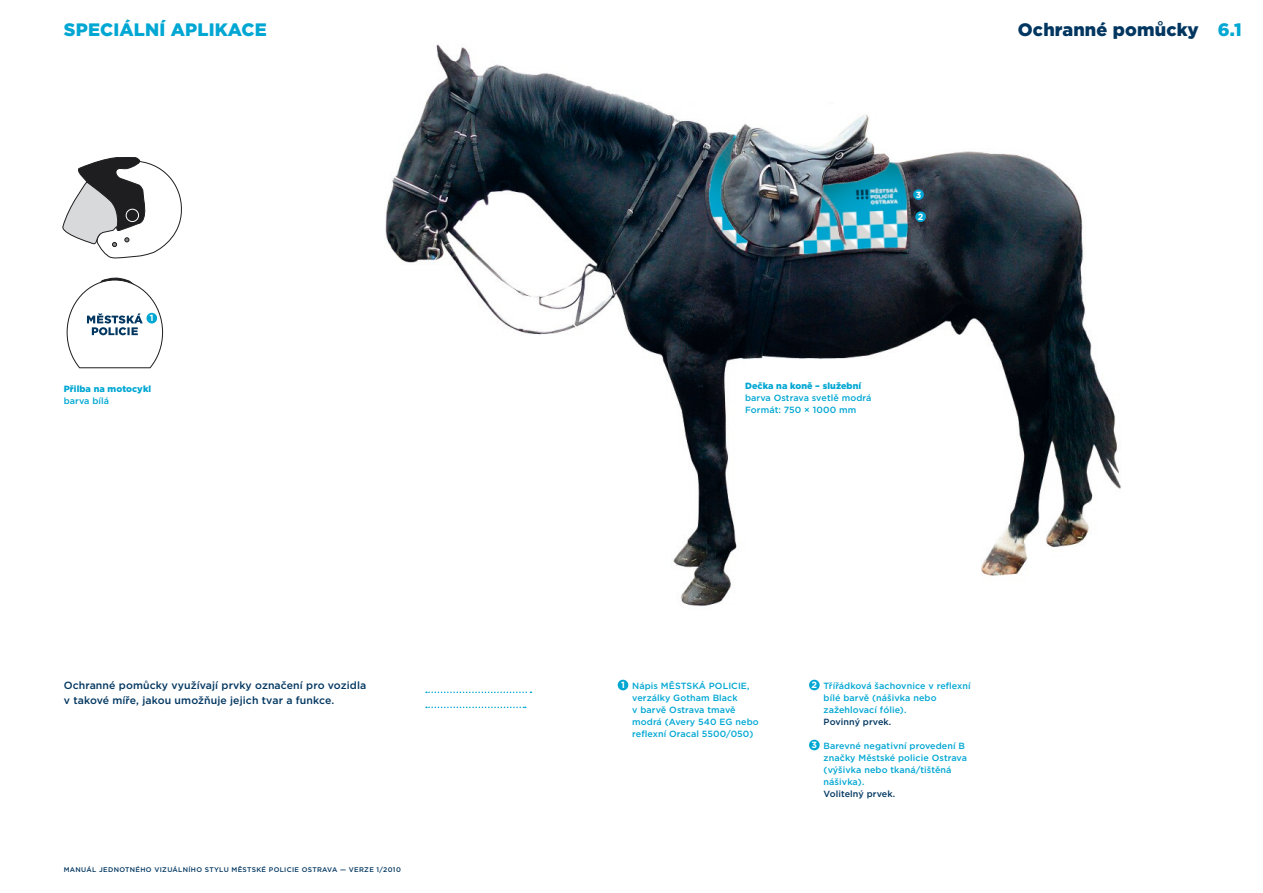
<style>
.page{position:relative;width:1263px;height:893px;background:#fff}
.page>*{position:absolute;margin:0;border:0;box-sizing:border-box;transform-origin:0 0}
.t1{font:900 18px "Gotham";letter-spacing:.01em;color:#003660}
.t2{font:900 18px "Gotham";color:#00a7d3}
.t3{font:500 10.5px/15px "Gotham";letter-spacing:.01em;color:#003660}
.t4{font:500 9px/12px "Gotham";letter-spacing:.01em;color:#00a7d3}
.t5{font:900 9px "Gotham";letter-spacing:.01em;color:#00a7d3}
.t6{font:500 9px "Gotham";color:#003660}
.t7{font:700 9px "Gotham";color:#fff}
.t8{font:500 6.75px "Gotham";letter-spacing:.05em;color:#003660}
.s1{color:#00a7d3}
.s2{font-weight:700;color:#fff}
</style>
<div class="page">
<img style="left:385px;top:44px;width:736px;height:563px">
<svg style="left:67px;top:277px;width:96px;height:91px"></svg>
<svg style="left:62px;top:157px;width:120px;height:101px"></svg>
<div style="left:809px;top:680px;width:11px;height:10px;background:#00a7d3;border-radius:50%"></div>
<div style="left:809px;top:740px;width:11px;height:10px;background:#00a7d3;border-radius:50%"></div>
<div style="left:618px;top:680px;width:10px;height:10px;background:#00a7d3;border-radius:50%"></div>
<div style="left:915px;top:211px;width:11px;height:11px;background:#00a7d3;border-radius:50%"></div>
<div style="left:913px;top:189px;width:11px;height:11px;background:#00a7d3;border-radius:50%"></div>
<div style="left:146px;top:313px;width:11px;height:10px;background:#00a7d3;border-radius:50%"></div>
<svg style="left:426px;top:692px;width:105px;height:1px"></svg>
<svg style="left:426px;top:707px;width:100px;height:1px"></svg>
<h1 class="t2" style="left:64px;top:17px;width:13px">speciální</h1>
<h1 class="t2" style="left:171px;top:17px;width:12px">apli</h1>
<h1 class="t2" style="left:215px;top:17px;width:27px">kace</h1>
<h1 class="t1" style="left:1018px;top:17px;width:225px">Ochranné pomůcky <span class="s1">6.1</span></h1>
<p class="t7" style="left:916px;top:189px;width:7px">3</p>
<p class="t7" style="left:150px;top:312px;width:5px">1</p>
<p class="t5" style="left:64px;top:382px;width:89px">Přilba na motocykl</p>
<p class="t4" style="left:64px;top:394px;width:47px">barva bílá</p>
<p class="t3" style="left:64px;top:677px;width:304px">Ochranné pomůcky využívají prvky označení pro vozidla v takové míře, jakou umožňuje jejich tvar a funkce.</p>
<p class="t8" style="left:64px;top:865px;width:339px">Manuál jednotného vizuálního stylu m ěstské policie ostrava — verze 1/2010</p>
<p class="t7" style="left:918px;top:211px;width:7px">2</p>
<p class="t5" style="left:745px;top:380px;width:118px">Dečka na koně – služební</p>
<p class="t4" style="left:745px;top:392px;width:128px">barva Ostrava svetlě modrá<br>Formát: 750 × 1000 mm</p>
<p class="t4" style="left:621px;top:680px;width:55px"><span class="s2">1</span> Nápis MĚSTSKÁ</p>
<p class="t4" style="left:709px;top:680px;width:7px">POLICIE</p>
<p class="t4" style="left:747px;top:680px;width:4px">,</p>
<p class="t4" style="left:632px;top:692px;width:128px">verzálky Gotham Black<br>v barvě Ostrava tmavě modrá (Avery 540 EG nebo reflexní Oracal 5500/050)</p>
<p class="t4" style="left:824px;top:680px;width:149px;text-indent:-12px"><span class="s2">2</span> Třířádková šachovnice v reflexní bílé barvě (nášivka nebo zažehlovací fólie).</p>
<p class="t6" style="left:824px;top:716px;width:69px">Povinný prvek.</p>
<p class="t4" style="left:824px;top:740px;width:145px;text-indent:-12px"><span class="s2">3</span> Barevné negativní provedení B značky Městské policie Ostrava (výšivka nebo tkaná/tištěná nášivka).</p>
<p class="t6" style="left:824px;top:788px;width:73px">Volitelný prvek.</p>
</div>
